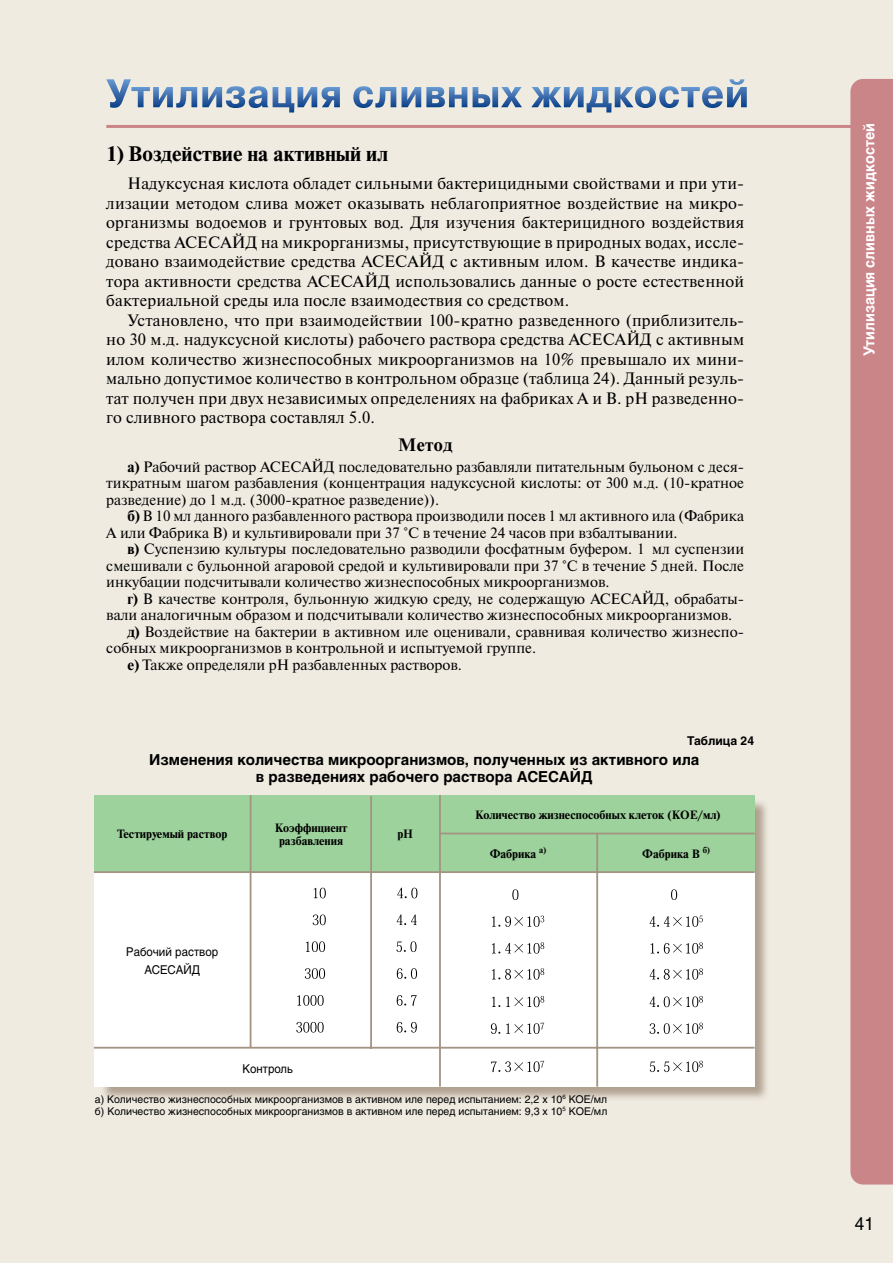
<style>
.page{position:relative;width:893px;height:1263px;background:#efebe1}
.page>*{position:absolute;margin:0;border:0;box-sizing:border-box;transform-origin:0 0}
.t1{font:700 21px "Newton C";color:#000}
.t2{font:700 18px "Newton C";letter-spacing:.02em;color:#000}
.t3{font:18px "Helios C";color:#000;scale:.95 1}
.t4{font:16.5px/19.5px "Newton C";letter-spacing:.01em;color:#000;text-align:justify}
.t5{font:15px/16.5px "Newton C";color:#000;text-align:justify}
.t6{font:700 15px/16.5px "Helios C";color:#000;text-align:center}
.t7{font:700 15px "Helios";color:#fff;scale:.95 1}
.t8{font:700 12px/13.5px "Newton C";color:#000;text-align:center}
.t9{font:12px/17.7px "Helios C";color:#000;text-align:center;scale:.95 1}
.t10{font:700 12px "Helios C";color:#000}
.t11{font:10.5px/12px "Helios C";color:#000}
.s1{font-weight:700}
</style>
<div class="page">
<img style="left:103px;top:801px;width:664px;height:298px">
<div style="left:850px;top:79px;width:43px;height:1105px;background:#ca8589"></div>
<hr style="left:106px;top:125px;width:787px;height:3px;background:#ca8589">
<div style="left:94px;top:795px;width:661px;height:292px;background:#fff"></div>
<div style="left:94px;top:795px;width:661px;height:77px;background:#9dd29c"></div>
<hr style="left:440px;top:833px;width:315px;height:1px;background:#a39382">
<hr style="left:94px;top:871px;width:661px;height:2px;background:#a39382">
<hr style="left:94px;top:1047px;width:661px;height:1px;background:#a39382">
<hr style="left:439px;top:795px;width:2px;height:291px;background:#a39382">
<hr style="left:250px;top:795px;width:1px;height:252px;background:#a39382">
<hr style="left:596px;top:833px;width:2px;height:254px;background:#a39382">
<hr style="left:370px;top:796px;width:2px;height:252px;background:#a39382">
<svg style="left:512px;top:889px;width:6px;height:11px"></svg>
<svg style="left:492px;top:915px;width:52px;height:12px"></svg>
<svg style="left:492px;top:942px;width:52px;height:12px"></svg>
<svg style="left:492px;top:968px;width:52px;height:11px"></svg>
<svg style="left:492px;top:996px;width:8px;height:11px"></svg>
<svg style="left:506px;top:996px;width:38px;height:11px"></svg>
<svg style="left:491px;top:1023px;width:9px;height:11px"></svg>
<svg style="left:506px;top:1023px;width:38px;height:11px"></svg>
<svg style="left:491px;top:1061px;width:53px;height:11px"></svg>
<svg style="left:671px;top:889px;width:6px;height:11px"></svg>
<svg style="left:650px;top:915px;width:53px;height:12px"></svg>
<svg style="left:650px;top:942px;width:53px;height:12px"></svg>
<svg style="left:650px;top:968px;width:53px;height:11px"></svg>
<svg style="left:650px;top:996px;width:53px;height:11px"></svg>
<svg style="left:650px;top:1023px;width:53px;height:11px"></svg>
<svg style="left:650px;top:1061px;width:53px;height:11px"></svg>
<svg style="left:314px;top:888px;width:12px;height:10px"></svg>
<svg style="left:313px;top:914px;width:13px;height:11px"></svg>
<svg style="left:306px;top:941px;width:19px;height:11px"></svg>
<svg style="left:305px;top:968px;width:20px;height:11px"></svg>
<svg style="left:297px;top:995px;width:27px;height:11px"></svg>
<svg style="left:296px;top:1022px;width:28px;height:10px"></svg>
<svg style="left:397px;top:888px;width:20px;height:10px"></svg>
<svg style="left:397px;top:914px;width:20px;height:11px"></svg>
<svg style="left:396px;top:941px;width:21px;height:11px"></svg>
<svg style="left:397px;top:968px;width:20px;height:11px"></svg>
<svg style="left:397px;top:995px;width:20px;height:11px"></svg>
<svg style="left:397px;top:1022px;width:20px;height:10px"></svg>
<svg style="left:106px;top:79px;width:234px;height:34px"></svg>
<svg style="left:353px;top:86px;width:114px;height:22px"></svg>
<svg style="left:473px;top:87px;width:49px;height:20px"></svg>
<svg style="left:531px;top:79px;width:216px;height:34px"></svg>
<h1 class="t1" style="left:106px;top:142px;width:283px">1) Воздействие на активный ил</h1>
<p class="t4" style="left:106px;top:174px;width:639px;text-indent:21px">Надуксусная кислота обладет сильными бактерицидными свойствами и при ути&shy;лизации методом слива может оказывать неблагоприятное воздействие на микро&shy;организмы водоемов и грунтовых вод. Для изучения бактерицидного воздействия средства АСЕСАЙД на микрорганизмы, присутствующие в природных водах, иссле&shy;довано взаимодействие средства АСЕСАЙД с активным илом. В качестве индика&shy;тора активности средства АСЕСАЙД использовались данные о росте естественной бактериальной среды ила после взаимодествия со средством.</p>
<p class="t4" style="left:106px;top:310px;width:639px;text-indent:21px">Установлено, что при взаимодействии 100-кратно разведенного (приблизитель&shy;но 30 м.д. надуксусной кислоты) рабочего раствора средства АСЕСАЙД с активным илом количество жизнеспособных микроорганизмов на 10% превышало их мини&shy;мально допустимое количество в контрольном образце (таблица 24). Данный резуль&shy;тат получен при двух независимых определениях на фабриках А и B. pH разведенно&shy;го сливного раствора составлял 5.0.</p>
<p class="t2" style="left:398px;top:435px;width:56px">Метод</p>
<p class="t5" style="left:106px;top:459px;width:639px;text-indent:21px"><span class="s1">а)</span> Рабочий раствор АСЕСАЙД последовательно разбавляли питательным бульоном с деся&shy;тикратным шагом разбавления (концентрация надуксусной кислоты: от 300 м.д. (10-кратное разведение) до 1 м.д. (3000-кратное разведение)).</p>
<p class="t5" style="left:106px;top:508px;width:639px;text-indent:21px"><span class="s1">б)</span> В 10 мл данного разбавленного раствора производили посев 1 мл активного ила (Фабрика<br>A или Фабрика B) и культивировали при 37 °C в течение 24 часов при взбалтывании.</p>
<p class="t5" style="left:106px;top:541px;width:639px;text-indent:21px"><span class="s1">в)</span> Суспензию культуры последовательно разводили фосфатным буфером. 1 мл суспензии смешивали с бульонной агаровой средой и культивировали при 37 °C в течение 5 дней. После инкубации подсчитывали количество жизнеспособных микроорганизмов.</p>
<p class="t5" style="left:128px;top:591px;width:618px"><span class="s1">г)</span> В качестве контроля, бульонную жидкую среду, не содержащую АСЕСАЙД, обрабаты-</p>
<p class="t5" style="left:106px;top:607px;width:627px">вали аналогичным образом и подсчитывали количество жизнеспособных микроорганизмов.</p>
<p class="t5" style="left:128px;top:624px;width:618px"><span class="s1">д)</span> Воздействие на бактерии в активном иле оценивали, сравнивая количество жизнеспо-</p>
<p class="t5" style="left:106px;top:640px;width:431px">собных микроорганизмов в контрольной и испытуемой группе.</p>
<p class="t5" style="left:128px;top:657px;width:336px"><span class="s1">е)</span> Также определяли рН разбавленных растворов.</p>
<p class="t10" style="left:687px;top:733px;width:68px">Таблица 24</p>
<p class="t6" style="left:149px;top:752px;width:552px">Изменения количества микроорганизмов, полученных из активного ила в разведениях рабочего раствора АСЕСАЙД</p>
<p class="t8" style="left:117px;top:827px;width:112px">Тестируемый раствор</p>
<p class="t9" style="left:126px;top:943px;width:98px">Рабочий раствор<br>АСЕСАЙД</p>
<p class="t8" style="left:275px;top:821px;width:74px">Коэффициент разбавления</p>
<p class="t8" style="left:397px;top:827px;width:17px">pH</p>
<p class="t8" style="left:475px;top:808px;width:246px">Количество жизнеспособных клеток (КОЕ/мл)</p>
<p class="t8" style="left:490px;top:847px;width:58px">Фабрика <sup>a)</sup></p>
<p class="t8" style="left:642px;top:847px;width:69px">Фабрика B <sup>б)</sup></p>
<p class="t9" style="left:243px;top:1059px;width:55px">Контроль</p>
<p class="t11" style="left:95px;top:1093px;width:514px">a) Количество жизнеспособных микроорганизмов в активном иле перед испытанием: 2,2 x 10<sup>6</sup> КОЕ/мл б) Количество жизнеспособных микроорганизмов в активном иле перед испытанием: 9,3 x 10<sup>5</sup> КОЕ/мл</p>
<p class="t7" style="left:860px;top:356px;width:247px;rotate:-90deg">Утилизация сливных жидкостей</p>
<p class="t3" style="left:855px;top:1213px;width:22px">41</p>
</div>
